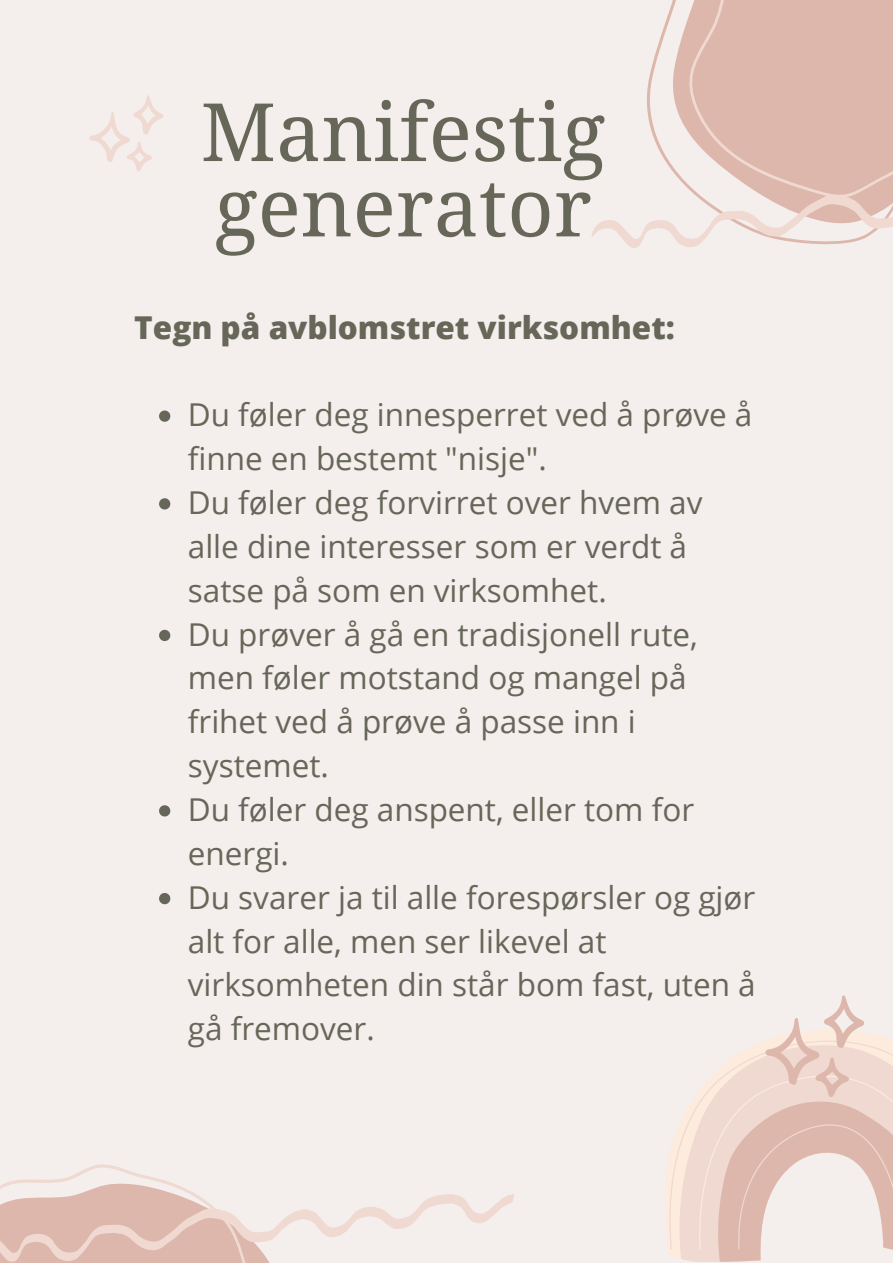
<style>
.page{position:relative;width:893px;height:1264px;background:#fff}
.page>*{position:absolute;margin:0;border:0;box-sizing:border-box;transform-origin:0 0}
.t1{font:80.4px/75.3px "Droid Serif";color:#666758}
.t2{font:31.5px/43.8px "Open Sans";color:#666758}
.t3{font:800 31.5px "Open Sans";color:#666758}
</style>
<div class="page">
<div style="left:0;top:0;width:892px;height:1262px;background:#f4eeed"></div>
<svg style="left:591px;top:0;width:301px;height:248px"></svg>
<svg style="left:0;top:1164px;width:514px;height:98px"></svg>
<svg style="left:668px;top:1070px;width:50px;height:191px;fill:#f3ded4"></svg>
<svg style="left:718px;top:995px;width:174px;height:266px"></svg>
<svg style="left:89px;top:95px;width:74px;height:76px"></svg>
<svg style="left:159px;top:410px;width:11px;height:12px"></svg>
<svg style="left:159px;top:498px;width:11px;height:11px"></svg>
<svg style="left:159px;top:630px;width:11px;height:11px"></svg>
<svg style="left:159px;top:805px;width:11px;height:11px"></svg>
<svg style="left:159px;top:893px;width:11px;height:11px"></svg>
<h1 class="t1" style="left:200px;top:95px;width:406px">Manifestig generator</h1>
<p class="t3" style="left:134px;top:305px;width:542px">Tegn på avblomstret virksomhet:</p>
<p class="t2" style="left:188px;top:392px;width:569px">Du føler deg innesperret ved å prøve å finne en bestemt "nisje".<br>Du føler deg forvirret over hvem av alle dine interesser som er verdt å satse på som en virksomhet.<br>Du prøver å gå en tradisjonell rute, men føler motstand og mangel på frihet ved å prøve å passe inn i systemet.<br>Du føler deg anspent, eller tom for energi.<br>Du svarer ja til alle forespørsler og gjør alt for alle, men ser likevel at virksomheten din står bom fast, uten å gå fremover.</p>
</div>
